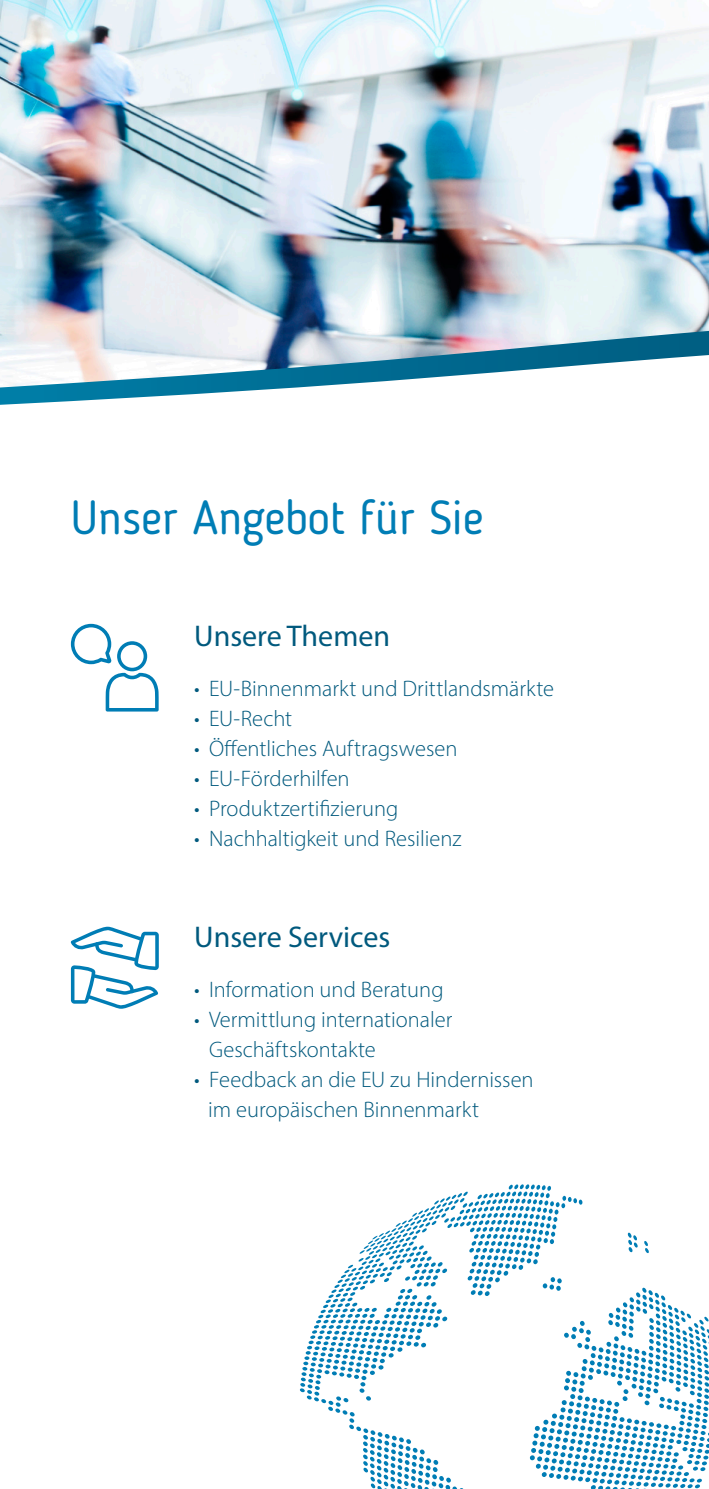
<style>
.page{position:relative;width:709px;height:1489px;background:#fff}
.page>*{position:absolute;margin:0;border:0;box-sizing:border-box;transform-origin:0 0}
.t1{font:47.5px "Blogger Sans";color:#007db5}
.t2{font:30px "Myriad Pro";color:#00597d}
.t3{font:300 22.5px/30px "Myriad Pro";color:#00597d}
</style>
<div class="page">
<img style="left:0;top:0;width:709px;height:331px">
<svg style="left:0;top:331px;width:709px;height:74px"></svg>
<svg style="left:300px;top:1184px;width:409px;height:305px"></svg>
<svg style="left:71px;top:926px;width:88px;height:82px"></svg>
<svg style="left:71px;top:624px;width:88px;height:87px"></svg>
<h1 class="t1" style="left:71px;top:489px;width:414px">Unser Angebot für Sie</h1>
<h2 class="t2" style="left:194px;top:617px;width:197px">Unsere Themen</h2>
<p class="t3" style="left:194px;top:673px;width:361px">• EU-Binnenmarkt und Drittlandsmärkte</p>
<p class="t3" style="left:194px;top:703px;width:99px">• EU-Recht</p>
<p class="t3" style="left:194px;top:733px;width:265px">• Öffentliches Auftragswesen</p>
<p class="t3" style="left:194px;top:763px;width:157px">• EU-Förderhilfen</p>
<p class="t3" style="left:194px;top:793px;width:206px">• Produktzertifizierung</p>
<p class="t3" style="left:194px;top:823px;width:269px">• Nachhaltigkeit und Resilienz</p>
<h2 class="t2" style="left:194px;top:917px;width:198px">Unsere Services</h2>
<p class="t3" style="left:194px;top:973px;width:251px">• Information und Beratung</p>
<p class="t3" style="left:209px;top:1003px;width:245px;text-indent:-15px">• Vermittlung internationaler<br>Geschäftskontakte</p>
<p class="t3" style="left:208px;top:1063px;width:327px;text-indent:-14px">• Feedback an die EU zu Hindernissen im europäischen Binnenmarkt</p>
</div>
